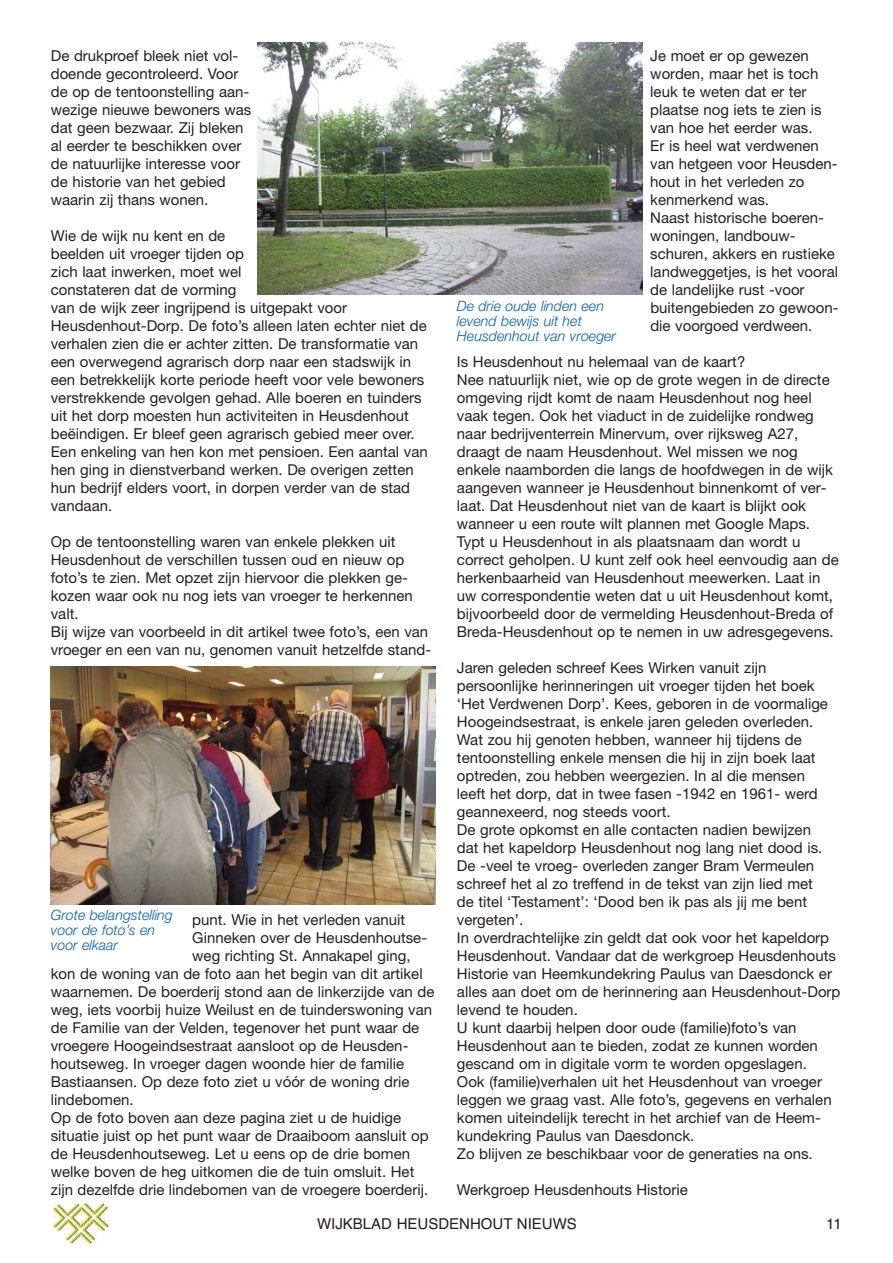
<style>
.page{position:relative;width:893px;height:1263px;background:#fff}
.page>*{position:absolute;margin:0;border:0;box-sizing:border-box;transform-origin:0 0}
.t1{font:15px/18px "Helvetica Neue";color:#231f20}
.t2{font:15px "Helvetica";color:#231f20}
.t3{font:italic 300 14.25px/15px "Helvetica Neue";color:#0060af}
</style>
<div class="page">
<img style="left:53px;top:1203px;width:56px;height:44px">
<img style="left:258px;top:43px;width:384px;height:252px">
<img style="left:51px;top:666px;width:385px;height:238px">
<p class="t1" style="left:51px;top:48px;width:202px">De drukproef bleek niet vol&shy;doende gecontroleerd. Voor de op de tentoonstelling aan&shy;wezige nieuwe bewoners was dat geen bezwaar. Zij bleken al eerder te beschikken over de natuurlijke interesse voor de historie van het gebied waarin zij thans wonen.</p>
<p class="t1" style="left:51px;top:228px;width:378px">Wie de wijk nu kent en de<br>beelden uit vroeger tijden op<br>zich laat inwerken, moet wel<br>constateren dat de vorming<br>van de wijk zeer ingrijpend is uitgepakt voor Heusdenhout-Dorp. De foto’s alleen laten echter niet de verhalen zien die er achter zitten. De transformatie van een overwegend agrarisch dorp naar een stadswijk in een betrekkelijk korte periode heeft voor vele bewoners verstrekkende gevolgen gehad. Alle boeren en tuinders uit het dorp moesten hun activiteiten in Heusdenhout beëindigen. Er bleef geen agrarisch gebied meer over.<br>Een enkeling van hen kon met pensioen. Een aantal van hen ging in dienstverband werken. De overigen zetten hun bedrijf elders voort, in dorpen verder van de stad vandaan.</p>
<p class="t1" style="left:51px;top:534px;width:382px">Op de tentoonstelling waren van enkele plekken uit Heusdenhout de verschillen tussen oud en nieuw op foto’s te zien. Met opzet zijn hiervoor die plekken ge&shy;kozen waar ook nu nog iets van vroeger te herkennen valt.<br>Bij wijze van voorbeeld in dit artikel twee foto’s, een van vroeger en een van nu, genomen vanuit hetzelfde stand-</p>
<p class="t3" style="left:51px;top:909px;width:124px">Grote belangstelling voor de foto’s en voor elkaar</p>
<p class="t1" style="left:192px;top:912px;width:214px">punt. Wie in het verleden vanuit</p>
<p class="t1" style="left:192px;top:930px;width:236px">Ginneken over de Heusdenhoutse-</p>
<p class="t1" style="left:192px;top:948px;width:220px">weg richting St. Annakapel ging,</p>
<p class="t1" style="left:51px;top:966px;width:373px">kon de woning van de foto aan het begin van dit artikel</p>
<p class="t1" style="left:51px;top:984px;width:385px">waarnemen. De boerderij stond aan de linkerzijde van de</p>
<p class="t1" style="left:51px;top:1002px;width:383px">weg, iets voorbij huize Weilust en de tuinderswoning van</p>
<p class="t1" style="left:51px;top:1020px;width:370px">de Familie van der Velden, tegenover het punt waar de</p>
<p class="t1" style="left:51px;top:1038px;width:359px">vroegere Hoogeindsestraat aansloot op de Heusden-</p>
<p class="t1" style="left:51px;top:1056px;width:355px">houtseweg. In vroeger dagen woonde hier de familie</p>
<p class="t1" style="left:51px;top:1074px;width:360px">Bastiaansen. Op deze foto ziet u vóór de woning drie</p>
<p class="t1" style="left:51px;top:1092px;width:84px">lindebomen.</p>
<p class="t1" style="left:51px;top:1110px;width:352px">Op de foto boven aan deze pagina ziet u de huidige</p>
<p class="t1" style="left:51px;top:1128px;width:379px">situatie juist op het punt waar de Draaiboom aansluit op</p>
<p class="t1" style="left:51px;top:1146px;width:361px">de Heusdenhoutseweg. Let u eens op de drie bomen</p>
<p class="t1" style="left:51px;top:1164px;width:365px">welke boven de heg uitkomen die de tuin omsluit. Het</p>
<p class="t1" style="left:51px;top:1182px;width:379px">zijn dezelfde drie lindebomen van de vroegere boerderij.</p>
<p class="t1" style="left:650px;top:48px;width:190px">Je moet er op gewezen worden, maar het is toch leuk te weten dat er ter plaatse nog iets te zien is van hoe het eerder was.<br>Er is heel wat verdwenen van hetgeen voor Heusden&shy;hout in het verleden zo kenmerkend was.<br>Naast historische boeren&shy;woningen, landbouw&shy;schuren, akkers en rustieke landweggetjes, is het vooral de landelijke rust -voor buitengebieden zo gewoon&shy;die voorgoed verdween.</p>
<p class="t1" style="left:457px;top:354px;width:383px">Is Heusdenhout nu helemaal van de kaart?<br>Nee natuurlijk niet, wie op de grote wegen in de directe omgeving rijdt komt de naam Heusdenhout nog heel vaak tegen. Ook het viaduct in de zuidelijke rondweg naar bedrijventerrein Minervum, over rijksweg A27, draagt de naam Heusdenhout. Wel missen we nog enkele naamborden die langs de hoofdwegen in de wijk aangeven wanneer je Heusdenhout binnenkomt of ver&shy;laat. Dat Heusdenhout niet van de kaart is blijkt ook wanneer u een route wilt plannen met Google Maps.<br>Typt u Heusdenhout in als plaatsnaam dan wordt u correct geholpen. U kunt zelf ook heel eenvoudig aan de herkenbaarheid van Heusdenhout meewerken. Laat in uw correspondentie weten dat u uit Heusdenhout komt, bijvoorbeeld door de vermelding Heusdenhout-Breda of Breda-Heusdenhout op te nemen in uw adresgegevens.</p>
<p class="t1" style="left:457px;top:660px;width:385px">Jaren geleden schreef Kees Wirken vanuit zijn persoonlijke herinneringen uit vroeger tijden het boek ‘Het Verdwenen Dorp’. Kees, geboren in de voormalige Hoogeindsestraat, is enkele jaren geleden overleden.<br>Wat zou hij genoten hebben, wanneer hij tijdens de tentoonstelling enkele mensen die hij in zijn boek laat optreden, zou hebben weergezien. In al die mensen<br>leeft het dorp, dat in twee fasen -1942 en 1961- werd geannexeerd, nog steeds voort.<br>De grote opkomst en alle contacten nadien bewijzen<br>dat het kapeldorp Heusdenhout nog lang niet dood is.<br>De -veel te vroeg- overleden zanger Bram Vermeulen schreef het al zo treffend in de tekst van zijn lied met<br>de titel ‘Testament’: ‘Dood ben ik pas als jij me bent vergeten’.<br>In overdrachtelijke zin geldt dat ook voor het kapeldorp Heusdenhout. Vandaar dat de werkgroep Heusdenhouts Historie van Heemkundekring Paulus van Daesdonck er alles aan doet om de herinnering aan Heusdenhout-Dorp levend te houden.<br>U kunt daarbij helpen door oude (familie)foto’s van Heusdenhout aan te bieden, zodat ze kunnen worden gescand om in digitale vorm te worden opgeslagen.<br>Ook (familie)verhalen uit het Heusdenhout van vroeger leggen we graag vast. Alle foto’s, gegevens en verhalen komen uiteindelijk terecht in het archief van de Heem&shy;kundekring Paulus van Daesdonck.<br>Zo blijven ze beschikbaar voor de generaties na ons.</p>
<p class="t1" style="left:457px;top:1182px;width:232px">Werkgroep Heusdenhouts Historie</p>
<p class="t3" style="left:457px;top:299px;width:161px">De drie oude linden een levend bewijs uit het<br>Heusdenhout van vroeger</p>
<p class="t2" style="left:317px;top:1218px;width:261px">WIJKBLAD HEUSDENHOUT NIEUWS</p>
<p class="t2" style="left:826px;top:1218px;width:17px">11</p>
</div>
